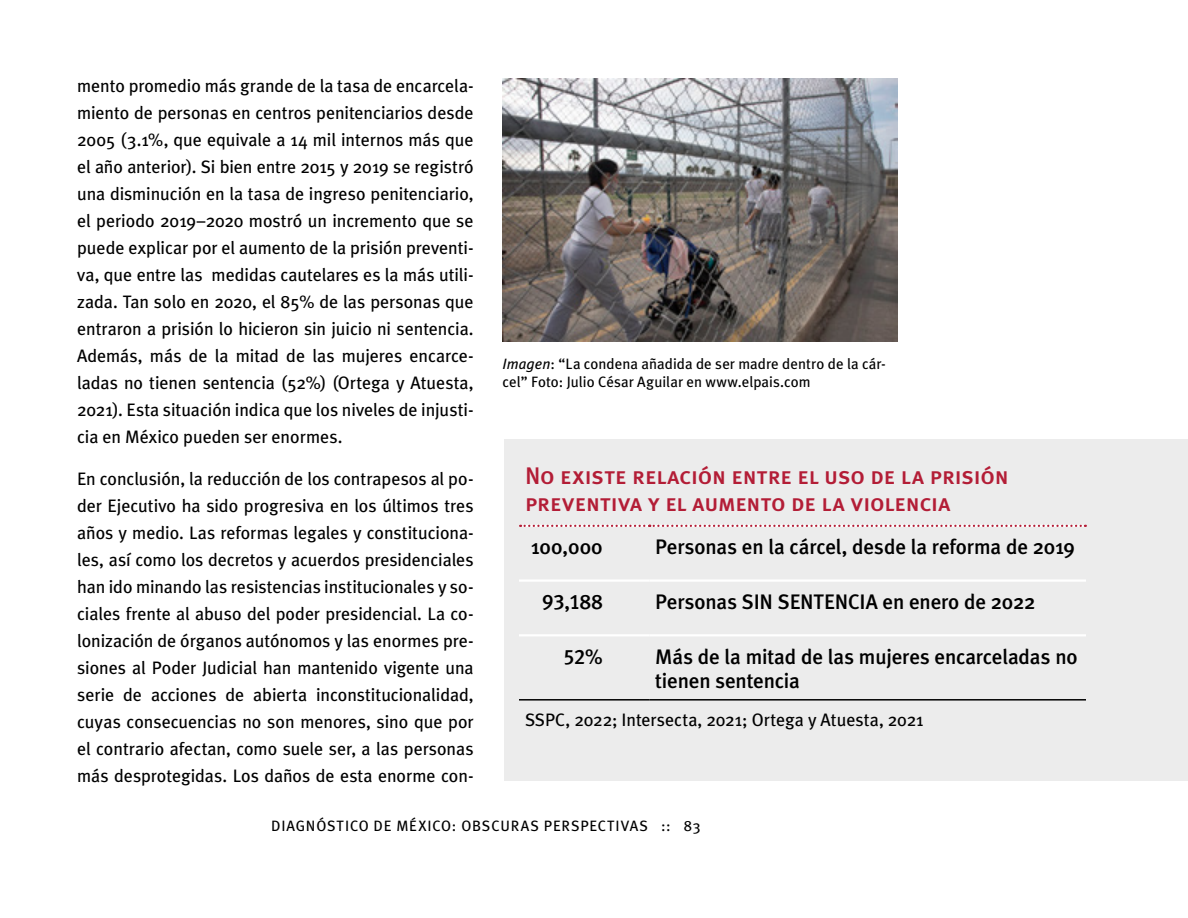
<style>
.page{position:relative;width:1188px;height:918px;background:#fff}
.page>*{position:absolute;margin:0;border:0;box-sizing:border-box;transform-origin:0 0}
.t1{font:24px/27px "Meta Plus Medium Caps";letter-spacing:-.01em;color:#b31d36}
.t2{font:500 21px/24px "Meta Plus";letter-spacing:-.01em;color:#000}
.t3{font:21px "Meta Plus Medium Caps";letter-spacing:-.015em;color:#000}
.t4{font:18px/27px "Meta Plus";letter-spacing:-.005em;color:#000;text-align:justify}
.t5{font:15px/18px "Meta Plus";letter-spacing:.01em;color:#000}
.t6{font:15px "Meta Plus";letter-spacing:.055em;color:#000}
.s1{font-style:italic}
</style>
<div class="page">
<div style="left:504px;top:440px;width:684px;height:342px;background:#ececec"></div>
<hr style="left:519px;top:579px;width:130px;height:3px;background:#fff">
<hr style="left:649px;top:579px;width:437px;height:3px;background:#fff">
<hr style="left:519px;top:634px;width:130px;height:2px;background:#fff">
<hr style="left:649px;top:634px;width:437px;height:2px;background:#fff">
<svg style="left:520px;top:525px;width:566px;height:2px"></svg>
<hr style="left:519px;top:699px;width:130px;height:2px;background:#000">
<hr style="left:649px;top:699px;width:437px;height:2px;background:#000">
<img style="left:503px;top:78px;width:394px;height:263px">
<p class="t4" style="left:77px;top:72px;width:398px">mento promedio más grande de la tasa de encarcela&shy;miento de personas en centros penitenciarios desde 2005 (3.1%, que equivale a 14 mil internos más que el año anterior). Si bien entre 2015 y 2019 se registró una disminución en la tasa de ingreso penitenciario, el periodo 2019–2020 mostró un incremento que se puede explicar por el aumento de la prisión preventi&shy;va, que entre las medidas cautelares es la más utili&shy;zada. Tan solo en 2020, el 85% de las personas que entraron a prisión lo hicieron sin juicio ni sentencia.<br>Además, más de la mitad de las mujeres encarce&shy;ladas no tienen sentencia (52%) (Ortega y Atuesta, 2021). Esta situación indica que los niveles de injusti&shy;cia en México pueden ser enormes.</p>
<p class="t4" style="left:77px;top:465px;width:398px">En conclusión, la reducción de los contrapesos al po&shy;der Ejecutivo ha sido progresiva en los últimos tres años y medio. Las reformas legales y constituciona&shy;les, así como los decretos y acuerdos presidenciales han ido minando las resistencias institucionales y so&shy;ciales frente al abuso del poder presidencial. La co&shy;lonización de órganos autónomos y las enormes pre&shy;siones al Poder Judicial han mantenido vigente una serie de acciones de abierta inconstitucionalidad, cuyas consecuencias no son menores, sino que por el contrario afectan, como suele ser, a las personas más desprotegidas. Los daños de esta enorme con-</p>
<h1 class="t1" style="left:525px;top:462px;width:485px">No existe relación entre el uso de la prisión preventiva y el aumento de la violencia</h1>
<p class="t5" style="left:503px;top:354px;width:385px"><span class="s1">Imagen</span>: “La condena añadida de ser madre dentro de la cár&shy;cel” Foto: Julio César Aguilar en www.elpais.com</p>
<p class="t2" style="left:531px;top:535px;width:73px">100,000</p>
<p class="t2" style="left:655px;top:535px;width:421px">Personas en la cárcel, desde la reforma de 2019</p>
<p class="t3" style="left:542px;top:590px;width:62px">93,188</p>
<p class="t2" style="left:655px;top:590px;width:382px">Personas SIN SENTENCIA en enero de 2022</p>
<p class="t3" style="left:563px;top:644px;width:41px">52%</p>
<p class="t2" style="left:655px;top:644px;width:424px">Más de la mitad de las mujeres encarceladas no tienen sentencia</p>
<p class="t4" style="left:525px;top:706px;width:400px">SSPC, 2022; Intersecta, 2021; Ortega y Atuesta, 2021</p>
<p class="t6" style="left:271px;top:817px;width:431px">DIAGNÓSTICO DE MÉXICO: OBSCURAS PERSPECTIVAS :: 83</p>
</div>
